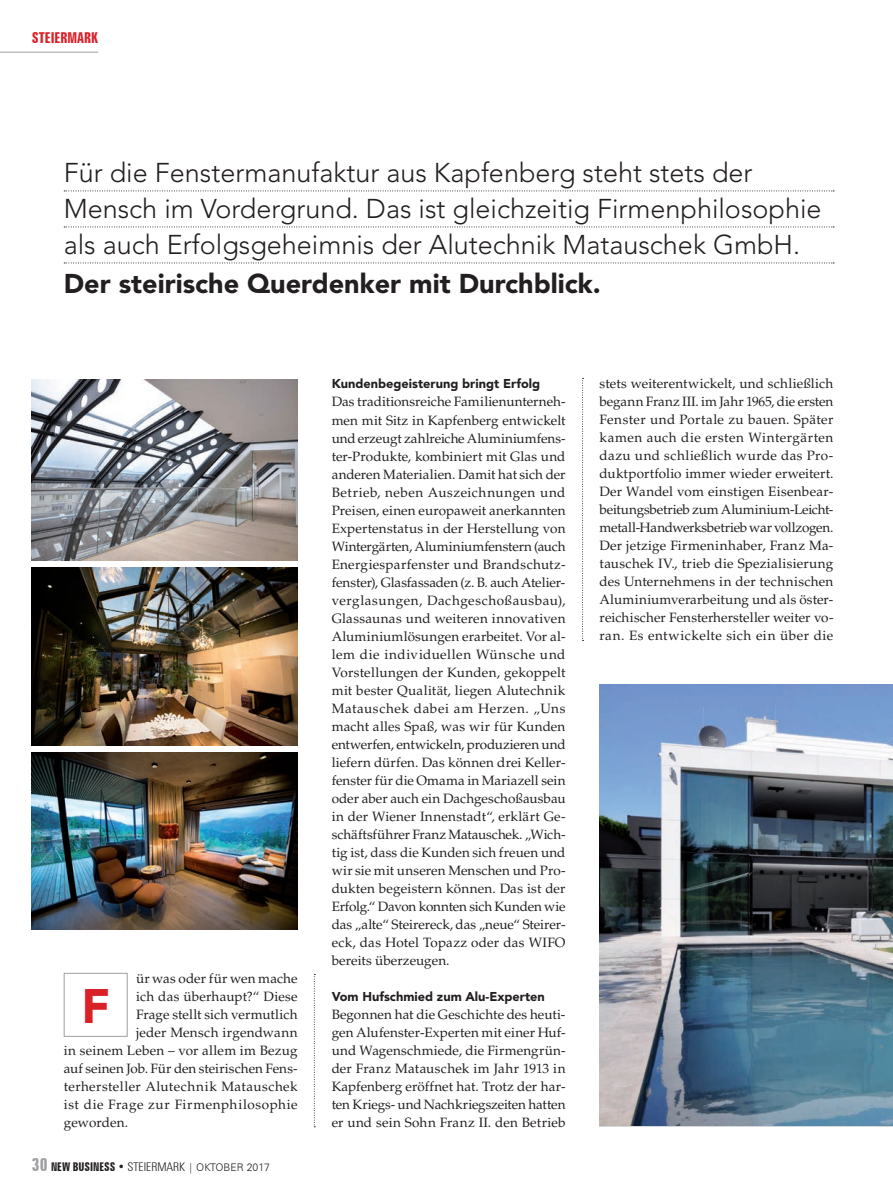
<style>
.page{position:relative;width:893px;height:1191px;background:#fff}
.page>*{position:absolute;margin:0;border:0;box-sizing:border-box;transform-origin:0 0}
.t1{font:900 48px "Avenir LT Std";color:#da2128}
.t2{font:300 27px/36px "Avenir LT Std";color:#231f20}
.t3{font:900 27px "Avenir LT Std";color:#231f20}
.t4{font:700 extra-condensed 15px "Zurich BT";color:#da2128}
.t5{font:13.5px/18px "Palatino LT Std";letter-spacing:.015em;color:#231f20;text-align:justify}
.t6{font:13.5px "Palatino LT Std";letter-spacing:.035em;color:#231f20}
.t7{font:900 12.75px "Avenir LT Std";color:#231f20}
.t8{font:700 extra-condensed 12px "Zurich BT";color:#231f20}
.s1{font-size:18px;color:#9d9fa2}
.s2{font-weight:300;font-stretch:condensed}
.s3{font-weight:300;font-stretch:normal;font-size:10.5px}
</style>
<div class="page">
<hr style="left:0;top:52px;width:98px;height:1px;background:#9d9fa2">
<div style="left:64px;top:973px;width:64px;height:63px;border:1px solid #9d9fa2"></div>
<img style="left:600px;top:685px;width:293px;height:440px">
<svg style="left:582px;top:378px;width:2px;height:263px"></svg>
<svg style="left:314px;top:974px;width:1px;height:153px"></svg>
<svg style="left:64px;top:190px;width:770px;height:1px"></svg>
<svg style="left:64px;top:226px;width:770px;height:1px"></svg>
<svg style="left:64px;top:262px;width:770px;height:1px"></svg>
<img style="left:32px;top:379px;width:266px;height:181px">
<img style="left:32px;top:568px;width:266px;height:177px">
<img style="left:32px;top:752px;width:266px;height:178px">
<p class="t4" style="left:32px;top:29px;width:68px">STEIERMARK</p>
<h2 class="t2" style="left:64px;top:155px;width:759px">Für die Fenstermanufaktur aus Kapfenberg steht stets der<br>Mensch im Vordergrund. Das ist gleichzeitig Firmenphilosophie als auch Erfolgsgeheimnis der Alutechnik Matauschek GmbH.</h2>
<h2 class="t3" style="left:64px;top:267px;width:539px">Der steirische Querdenker mit Durchblick.</h2>
<p class="t5" style="left:136px;top:969px;width:163px">ür was oder für wen mache</p>
<p class="t5" style="left:136px;top:987px;width:163px">ich das überhaupt?“ Diese</p>
<p class="t5" style="left:136px;top:1005px;width:163px">Frage stellt sich vermutlich</p>
<p class="t5" style="left:136px;top:1023px;width:163px">jeder Mensch irgendwann</p>
<p class="t5" style="left:64px;top:1041px;width:235px">in seinem Leben – vor allem im Bezug</p>
<p class="t5" style="left:64px;top:1059px;width:235px">auf seinen Job. Für den steirischen Fens-</p>
<p class="t5" style="left:64px;top:1077px;width:235px">terhersteller Alutechnik Matauschek</p>
<p class="t6" style="left:64px;top:1096px;width:235px">ist die Frage zur Firmenphilosophie</p>
<p class="t5" style="left:64px;top:1113px;width:66px">geworden.</p>
<h1 class="t1" style="left:81px;top:977px;width:30px">F</h1>
<p class="t8" style="left:32px;top:1159px;width:240px"><span class="s1">30</span> NEW BUSINESS • <span class="s2">STEIERMARK</span> <span class="s3">| OKTOBER 2017</span></p>
<p class="t7" style="left:332px;top:376px;width:210px">Kundenbegeisterung bringt Erfolg</p>
<p class="t5" style="left:332px;top:393px;width:235px">Das traditionsreiche Familienunterneh&shy;men mit Sitz in Kapfenberg entwickelt und erzeugt zahlreiche Aluminiumfens&shy;ter-Produkte, kombiniert mit Glas und anderen Materialien. Damit hat sich der Betrieb, neben Auszeichnungen und Preisen, einen europaweit anerkannten Expertenstatus in der Herstellung von Wintergärten, Aluminiumfenstern (auch Energiesparfenster und Brandschutz&shy;fenster), Glasfassaden (z. B. auch Atelier&shy;verglasungen, Dachgeschoßausbau), Glassaunas und weiteren innovativen Aluminiumlösungen erarbeitet. Vor al&shy;lem die individuellen Wünsche und Vorstellungen der Kunden, gekoppelt mit bester Qualität, liegen Alutechnik Matauschek dabei am Herzen. „Uns macht alles Spaß, was wir für Kunden entwerfen, entwickeln, produzieren und liefern dürfen. Das können drei Keller&shy;fenster für die Omama in Mariazell sein oder aber auch ein Dachgeschoßausbau in der Wiener Innenstadt“, erklärt Ge&shy;schäftsführer Franz Matauschek. „Wich&shy;tig ist, dass die Kunden sich freuen und wir sie mit unseren Menschen und Pro&shy;dukten begeistern können. Das ist der Erfolg.“ Davon konnten sich Kunden wie das „alte“ Steirereck, das „neue“ Steirer&shy;eck, das Hotel Topazz oder das WIFO bereits überzeugen.</p>
<p class="t7" style="left:332px;top:988px;width:215px">Vom Hufschmied zum Alu-Experten</p>
<p class="t5" style="left:332px;top:1005px;width:235px">Begonnen hat die Geschichte des heuti&shy;gen Alufenster-Experten mit einer Huf&shy;und Wagenschmiede, die Firmengrün&shy;der Franz Matauschek im Jahr 1913 in Kapfenberg eröffnet hat. Trotz der har&shy;ten Kriegs- und Nachkriegszeiten hatten er und sein Sohn Franz II. den Betrieb</p>
<p class="t5" style="left:600px;top:375px;width:235px">stets weiterentwickelt, und schließlich begann Franz III. im Jahr 1965, die ersten Fenster und Portale zu bauen. Später kamen auch die ersten Wintergärten dazu und schließlich wurde das Pro&shy;duktportfolio immer wieder erweitert.<br>Der Wandel vom einstigen Eisenbear&shy;beitungsbetrieb zum Aluminium-Leicht&shy;metall-Handwerksbetrieb war vollzogen.<br>Der jetzige Firmeninhaber, Franz Ma&shy;tauschek IV., trieb die Spezialisierung des Unternehmens in der technischen Aluminiumverarbeitung und als öster&shy;reichischer Fensterhersteller weiter vo&shy;ran. Es entwickelte sich ein über die</p>
</div>
